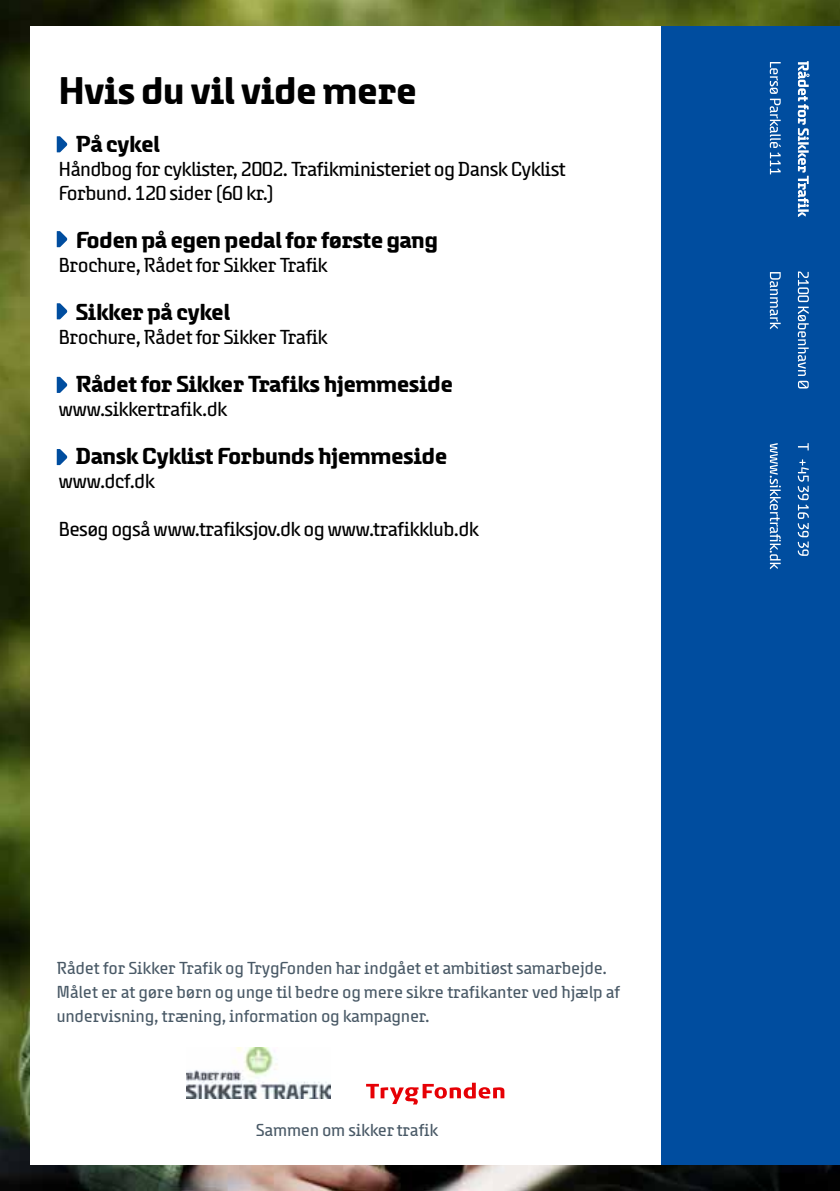
<style>
.page{position:relative;width:840px;height:1191px;background:#fff}
.page>*{position:absolute;margin:0;border:0;box-sizing:border-box;transform-origin:0 0}
.t1{font:700 40px "Safety";color:#000}
.t2{font:700 24px "Safety";color:#000}
.t3{font:21px/24px "Safety";color:#000}
.t4{font:18px/24px "Safety";letter-spacing:.02em;color:#495966}
</style>
<div class="page">
<img style="left:0;top:0;width:839px;height:1191px">
<div style="left:660px;top:26px;width:179px;height:1138px;background:#004d9f"></div>
<svg style="left:769px;top:443px;width:11px;height:126px"></svg>
<svg style="left:797px;top:443px;width:11px;height:113px"></svg>
<svg style="left:769px;top:272px;width:11px;height:57px"></svg>
<svg style="left:797px;top:271px;width:11px;height:117px"></svg>
<svg style="left:769px;top:62px;width:11px;height:112px"></svg>
<svg style="left:797px;top:61px;width:12px;height:156px"></svg>
<div style="left:30px;top:26px;width:630px;height:1138px;background:#fff"></div>
<svg style="left:366px;top:1082px;width:138px;height:22px"></svg>
<img style="left:186px;top:1047px;width:145px;height:51px">
<svg style="left:57px;top:136px;width:10px;height:16px"></svg>
<svg style="left:57px;top:231px;width:10px;height:16px"></svg>
<svg style="left:57px;top:303px;width:10px;height:16px"></svg>
<svg style="left:57px;top:377px;width:10px;height:16px"></svg>
<svg style="left:57px;top:449px;width:10px;height:16px"></svg>
<h1 class="t1" style="left:59px;top:69px;width:359px">Hvis du vil vide mere</h1>
<p class="t2" style="left:76px;top:131px;width:85px">På cykel</p>
<p class="t3" style="left:59px;top:157px;width:508px">Håndbog for cyklister, 2002. Trafikministeriet og Dansk Cyklist<br>Forbund. 120 sider (60 kr.)</p>
<p class="t2" style="left:76px;top:227px;width:363px">Foden på egen pedal for første gang</p>
<p class="t3" style="left:59px;top:253px;width:270px">Brochure, Rådet for Sikker Trafik</p>
<p class="t2" style="left:76px;top:299px;width:156px">Sikker på cykel</p>
<p class="t3" style="left:59px;top:325px;width:270px">Brochure, Rådet for Sikker Trafik</p>
<p class="t2" style="left:76px;top:371px;width:378px">Rådet for Sikker Trafiks hjemmeside</p>
<p class="t3" style="left:59px;top:397px;width:170px">www.sikkertrafik.dk</p>
<p class="t2" style="left:76px;top:443px;width:373px">Dansk Cyklist Forbunds hjemmeside</p>
<p class="t3" style="left:59px;top:469px;width:97px">www.dcf.dk</p>
<p class="t3" style="left:59px;top:517px;width:421px">Besøg også www.trafiksjov.dk og www.trafikklub.dk</p>
<p class="t4" style="left:57px;top:956px;width:564px">Rådet for Sikker Trafik og TrygFonden har indgået et ambitiøst samarbejde.<br>Målet er at gøre børn og unge til bedre og mere sikre trafikanter ved hjælp af undervisning, træning, information og kampagner.</p>
<p class="t4" style="left:256px;top:1118px;width:183px">Sammen om sikker trafik</p>
</div>
